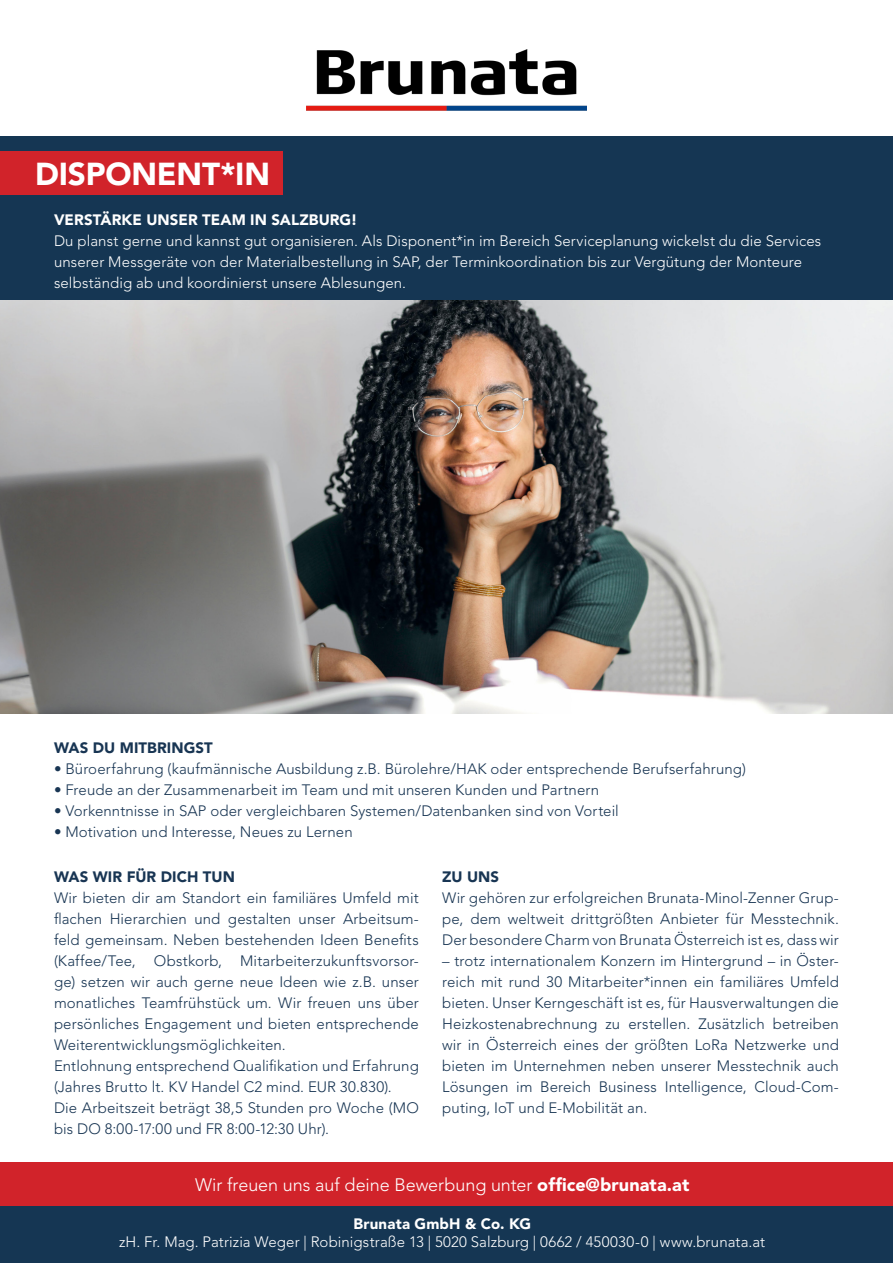
<style>
.page{position:relative;width:893px;height:1263px;background:#fff}
.page>*{position:absolute;margin:0;border:0;box-sizing:border-box;transform-origin:0 0}
.t1{font:900 31.5px "Avenir LT Pro";letter-spacing:-.005em;color:#fff}
.t2{font:300 18px "Avenir LT Pro";letter-spacing:-.005em;color:#fff}
.t3{font:300 15px/21px "Avenir LT Pro";letter-spacing:.005em;color:#183553;text-align:justify}
.t4{font:300 15px/21px "Avenir LT Pro";letter-spacing:.005em;color:#fff}
.t5{font:900 15px "Avenir LT Pro";letter-spacing:.005em;color:#183553}
.t6{font:900 15px "Avenir LT Pro";letter-spacing:.01em;color:#fff}
.s1{font-weight:900}
</style>
<div class="page">
<div style="left:0;top:1176px;width:893px;height:87px;background:#153653"></div>
<img style="left:0;top:300px;width:893px;height:413px">
<img style="left:306px;top:49px;width:281px;height:62px">
<div style="left:0;top:136px;width:893px;height:164px;background:#153653"></div>
<div style="left:0;top:152px;width:283px;height:43px;background:#d1232a"></div>
<div style="left:0;top:1162px;width:893px;height:43px;background:#d1232a"></div>
<p class="t1" style="left:35px;top:155px;width:236px">DISPONENT*IN</p>
<p class="t4" style="left:54px;top:210px;width:769px"><span class="s1">VERSTÄRKE UNSER TEAM IN SALZBURG!<br></span>Du planst gerne und kannst gut organisieren. Als Disponent*in im Bereich Serviceplanung wickelst du die Services unserer Messgeräte von der Materialbestellung in SAP, der Terminkoordination bis zur Vergütung der Monteure selbständig ab und koordinierst unsere Ablesungen.</p>
<p class="t5" style="left:54px;top:739px;width:160px">WAS DU MITBRINGST</p>
<p class="t3" style="left:54px;top:759px;width:694px">• Büroerfahrung (kaufmännische Ausbildung z.B. Bürolehre/HAK oder entsprechende Berufserfahrung)</p>
<p class="t3" style="left:54px;top:780px;width:547px">• Freude an der Zusammenarbeit im Team und mit unseren Kunden und Partnern</p>
<p class="t3" style="left:54px;top:801px;width:566px">• Vorkenntnisse in SAP oder vergleichbaren Systemen/Datenbanken sind von Vorteil</p>
<p class="t3" style="left:54px;top:822px;width:300px">• Motivation und Interesse, Neues zu Lernen</p>
<p class="t5" style="left:54px;top:867px;width:182px">WAS WIR FÜR DICH TUN</p>
<p class="t3" style="left:54px;top:887px;width:366px">Wir bieten dir am Standort ein familiäres Umfeld mit flachen Hierarchien und gestalten unser Arbeitsum&shy;feld gemeinsam. Neben bestehenden Ideen Benefits (Kaffee/Tee, Obstkorb, Mitarbeiterzukunftsvorsor&shy;ge) setzen wir auch gerne neue Ideen wie z.B. unser monatliches Teamfrühstück um. Wir freuen uns über persönliches Engagement und bieten entsprechende Weiterentwicklungsmöglichkeiten.</p>
<p class="t3" style="left:54px;top:1055px;width:366px">Entlohnung entsprechend Qualifikation und Erfahrung (Jahres Brutto lt. KV Handel C2 mind. EUR 30.830).</p>
<p class="t3" style="left:54px;top:1097px;width:366px">Die Arbeitszeit beträgt 38,5 Stunden pro Woche (MO bis DO 8:00-17:00 und FR 8:00-12:30 Uhr).</p>
<p class="t5" style="left:442px;top:867px;width:59px">ZU UNS</p>
<p class="t3" style="left:442px;top:887px;width:398px">Wir gehören zur erfolgreichen Brunata-Minol-Zenner Grup&shy;pe, dem weltweit drittgrößten Anbieter für Messtechnik.<br>Der besondere Charm von Brunata Österreich ist es, dass wir</p>
<p class="t3" style="left:442px;top:950px;width:398px">– trotz internationalem Konzern im Hintergrund – in Öster&shy;reich mit rund 30 Mitarbeiter*innen ein familiäres Umfeld bieten. Unser Kerngeschäft ist es, für Hausverwaltungen die Heizkostenabrechnung zu erstellen. Zusätzlich betreiben wir in Österreich eines der größten LoRa Netzwerke und bieten im Unternehmen neben unserer Messtechnik auch Lösungen im Bereich Business Intelligence, Cloud-Com&shy;puting, IoT und E-Mobilität an.</p>
<p class="t2" style="left:195px;top:1174px;width:496px">Wir freuen uns auf deine Bewerbung unter <span class="s1">office@brunata.at</span></p>
<p class="t6" style="left:353px;top:1214px;width:179px">Brunata GmbH &amp; Co. KG</p>
<p class="t4" style="left:119px;top:1231px;width:647px">zH. Fr. Mag. Patrizia Weger | Robinigstraße 13 | 5020 Salzburg | 0662 / 450030-0 | www.brunata.at</p>
</div>
